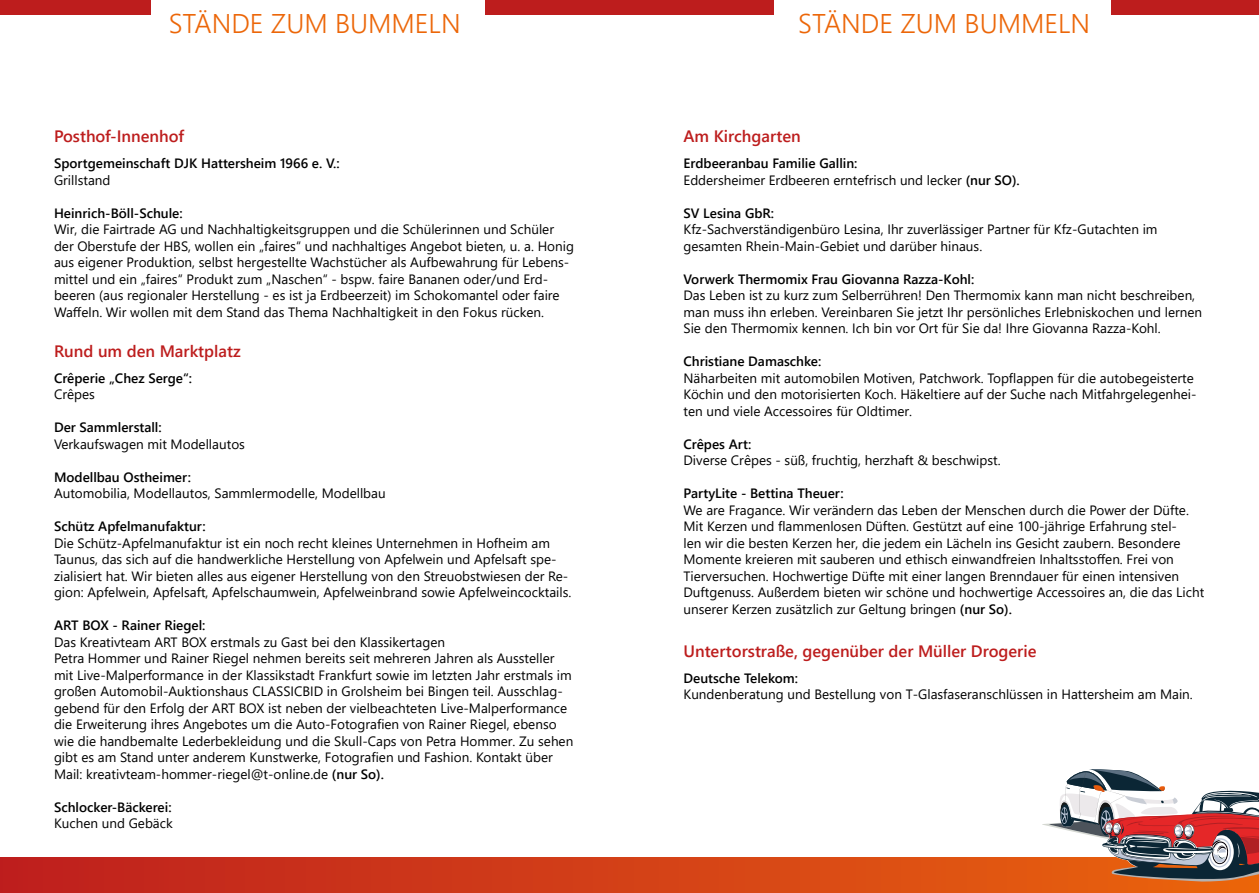
<style>
.page{position:relative;width:1259px;height:893px;background:#fff}
.page>*{position:absolute;margin:0;border:0;box-sizing:border-box;transform-origin:0 0}
.t1{font:300 27px "Segoe UI";color:#ec6608}
.t2{font:600 16.5px "Segoe UI";color:#bd1d1d}
.t3{font:13.5px/16.5px "Segoe UI";color:#000}
.t4{font:600 13.5px "Segoe UI";color:#000}
.s1{font-weight:600}
</style>
<div class="page">
<div style="left:629px;top:0;width:145px;height:15px;background:#bd1d1d"></div>
<div style="left:1112px;top:0;width:147px;height:15px;background:#bd1d1d"></div>
<div style="left:0;top:0;width:150px;height:15px;background:#bd1d1d"></div>
<div style="left:485px;top:0;width:144px;height:15px;background:#bd1d1d"></div>
<div style="left:0;top:857px;width:1259px;height:36px;background:linear-gradient(to right,#bd1e1f,#eb650d)"></div>
<svg style="left:1041px;top:769px;width:218px;height:113px"></svg>
<h1 class="t1" style="left:169px;top:2px;width:293px">STÄNDE ZUM BUMMELN</h1>
<h1 class="t1" style="left:798px;top:2px;width:293px">STÄNDE ZUM BUMMELN</h1>
<p class="t2" style="left:54px;top:123px;width:132px">Posthof-Innenhof</p>
<p class="t4" style="left:54px;top:153px;width:287px">Sportgemeinschaft DJK Hattersheim 1966 e. V.:</p>
<p class="t3" style="left:54px;top:172px;width:58px">Grillstand</p>
<p class="t4" style="left:54px;top:202px;width:130px">Heinrich-Böll-Schule:</p>
<p class="t3" style="left:54px;top:221px;width:521px">Wir, die Fairtrade AG und Nachhaltigkeitsgruppen und die Schülerinnen und Schüler der Oberstufe der HBS, wollen ein „faires“ und nachhaltiges Angebot bieten, u. a. Honig aus eigener Produktion, selbst hergestellte Wachstücher als Aufbewahrung für Lebens&shy;mittel und ein „faires“ Produkt zum „Naschen“ - bspw. faire Bananen oder/und Erd&shy;beeren (aus regionaler Herstellung - es ist ja Erdbeerzeit) im Schokomantel oder faire Waffeln. Wir wollen mit dem Stand das Thema Nachhaltigkeit in den Fokus rücken.</p>
<p class="t2" style="left:54px;top:338px;width:188px">Rund um den Marktplatz</p>
<p class="t4" style="left:54px;top:367px;width:140px">Crêperie „Chez Serge“:</p>
<p class="t3" style="left:54px;top:386px;width:42px">Crêpes</p>
<p class="t4" style="left:54px;top:417px;width:109px">Der Sammlerstall:</p>
<p class="t3" style="left:54px;top:436px;width:192px">Verkaufswagen mit Modellautos</p>
<p class="t4" style="left:54px;top:466px;width:138px">Modellbau Ostheimer:</p>
<p class="t3" style="left:54px;top:485px;width:333px">Automobilia, Modellautos, Sammlermodelle, Modellbau</p>
<p class="t4" style="left:54px;top:516px;width:153px">Schütz Apfelmanufaktur:</p>
<p class="t3" style="left:54px;top:535px;width:519px">Die Schütz-Apfelmanufaktur ist ein noch recht kleines Unternehmen in Hofheim am Taunus, das sich auf die handwerkliche Herstellung von Apfelwein und Apfelsaft spe&shy;zialisiert hat. Wir bieten alles aus eigener Herstellung von den Streuobstwiesen der Re&shy;gion: Apfelwein, Apfelsaft, Apfelschaumwein, Apfelweinbrand sowie Apfelweincocktails.</p>
<p class="t4" style="left:54px;top:615px;width:153px">ART BOX - Rainer Riegel:</p>
<p class="t3" style="left:54px;top:634px;width:521px">Das Kreativteam ART BOX erstmals zu Gast bei den Klassikertagen<br>Petra Hommer und Rainer Riegel nehmen bereits seit mehreren Jahren als Aussteller mit Live-Malperformance in der Klassikstadt Frankfurt sowie im letzten Jahr erstmals im großen Automobil-Auktionshaus CLASSICBID in Grolsheim bei Bingen teil. Ausschlag&shy;gebend für den Erfolg der ART BOX ist neben der vielbeachteten Live-Malperformance die Erweiterung ihres Angebotes um die Auto-Fotografien von Rainer Riegel, ebenso wie die handbemalte Lederbekleidung und die Skull-Caps von Petra Hommer. Zu sehen gibt es am Stand unter anderem Kunstwerke, Fotografien und Fashion. Kontakt über Mail: kreativteam-hommer-riegel@t-online.de <span class="s1">(nur So).</span></p>
<p class="t4" style="left:54px;top:796px;width:119px">Schlocker-Bäckerei:</p>
<p class="t3" style="left:54px;top:815px;width:120px">Kuchen und Gebäck</p>
<p class="t2" style="left:683px;top:123px;width:119px">Am Kirchgarten</p>
<p class="t3" style="left:683px;top:155px;width:338px"><span class="s1">Erdbeeranbau Familie Gallin:<br></span>Eddersheimer Erdbeeren erntefrisch und lecker <span class="s1">(nur SO).</span></p>
<p class="t4" style="left:683px;top:202px;width:92px">SV Lesina GbR:</p>
<p class="t3" style="left:683px;top:221px;width:475px">Kfz-Sachverständigenbüro Lesina, Ihr zuverlässiger Partner für Kfz-Gutachten im gesamten Rhein-Main-Gebiet und darüber hinaus.</p>
<p class="t4" style="left:683px;top:268px;width:292px">Vorwerk Thermomix Frau Giovanna Razza-Kohl:</p>
<p class="t3" style="left:683px;top:287px;width:520px">Das Leben ist zu kurz zum Selberrühren! Den Thermomix kann man nicht beschreiben, man muss ihn erleben. Vereinbaren Sie jetzt Ihr persönliches Erlebniskochen und lernen<br>Sie den Thermomix kennen. Ich bin vor Ort für Sie da! Ihre Giovanna Razza-Kohl.</p>
<p class="t4" style="left:683px;top:351px;width:139px">Christiane Damaschke:</p>
<p class="t3" style="left:683px;top:369px;width:514px">Näharbeiten mit automobilen Motiven, Patchwork. Topflappen für die autobegeisterte<br>Köchin und den motorisierten Koch. Häkeltiere auf der Suche nach Mitfahrgelegenhei&shy;ten und viele Accessoires für Oldtimer.</p>
<p class="t4" style="left:683px;top:433px;width:69px">Crêpes Art:</p>
<p class="t3" style="left:683px;top:452px;width:319px">Diverse Crêpes - süß, fruchtig, herzhaft &amp; beschwipst.</p>
<p class="t4" style="left:683px;top:483px;width:162px">PartyLite - Bettina Theuer:</p>
<p class="t3" style="left:683px;top:501px;width:522px">We are Fragance. Wir verändern das Leben der Menschen durch die Power der Düfte.<br>Mit Kerzen und flammenlosen Düften. Gestützt auf eine 100-jährige Erfahrung stel-<br>len wir die besten Kerzen her, die jedem ein Lächeln ins Gesicht zaubern. Besondere Momente kreieren mit sauberen und ethisch einwandfreien Inhaltsstoffen. Frei von Tierversuchen. Hochwertige Düfte mit einer langen Brenndauer für einen intensiven Duftgenuss. Außerdem bieten wir schöne und hochwertige Accessoires an, die das Licht unserer Kerzen zusätzlich zur Geltung bringen <span class="s1">(nur So).</span></p>
<p class="t2" style="left:683px;top:638px;width:354px">Untertorstraße, gegenüber der Müller Drogerie</p>
<p class="t4" style="left:683px;top:667px;width:116px">Deutsche Telekom:</p>
<p class="t3" style="left:683px;top:686px;width:511px">Kundenberatung und Bestellung von T-Glasfaseranschlüssen in Hattersheim am Main.</p>
</div>
